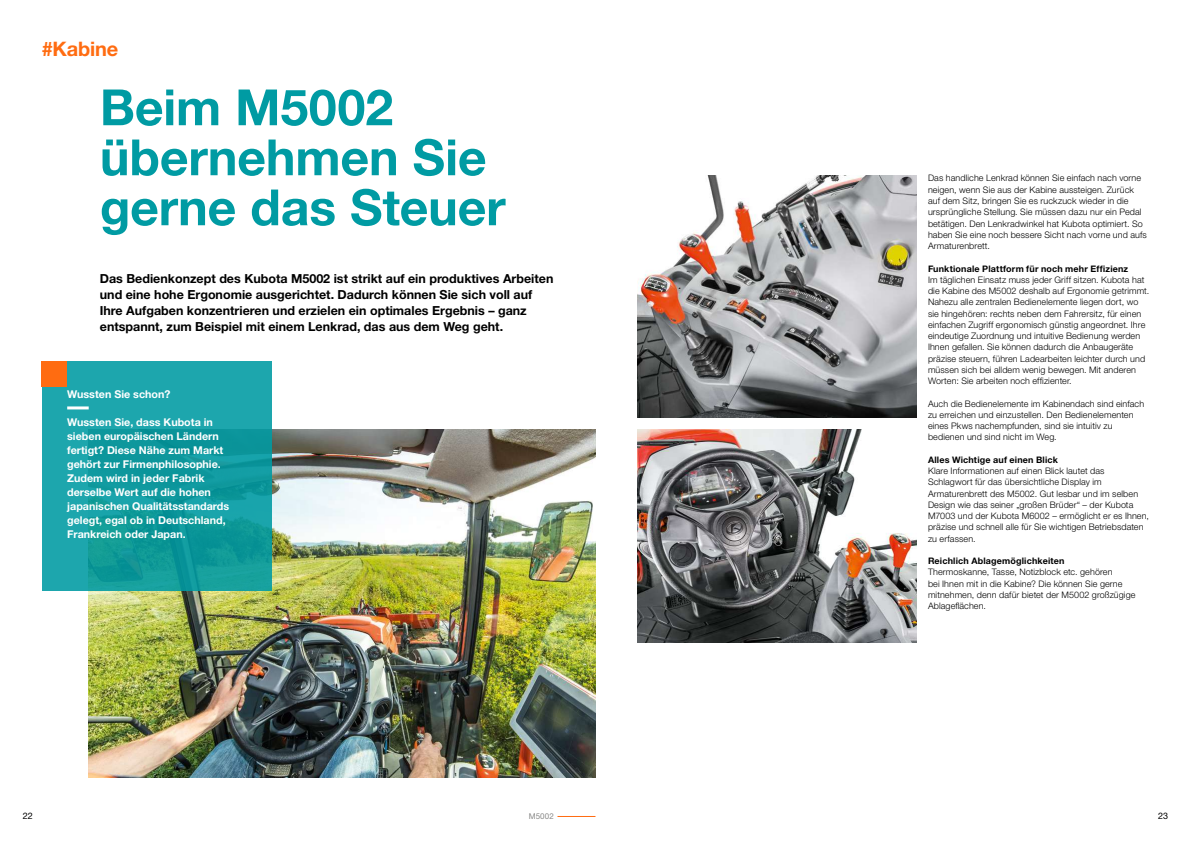
<style>
.page{position:relative;width:1191px;height:842px;background:#fff}
.page>*{position:absolute;margin:0;border:0;box-sizing:border-box;transform-origin:0 0}
.t1{font:700 50px/50px "Helvetica Neue LT Std";letter-spacing:-.005em;color:#009ba3}
.t2{font:700 20px "Helvetica Neue LT Std";letter-spacing:-.01em;color:#ff6c11}
.t3{font:700 12.5px/16px "Helvetica Neue LT Std";color:#000}
.t4{font:700 10.8px/14px "Helvetica Neue LT Std";color:#fff}
.t5{font:300 9px/11.2px "Helvetica Neue LT Pro";letter-spacing:.01em;color:#000}
.t6{font:700 9px "Helvetica Neue LT Std";letter-spacing:.02em;color:#000}
.t7{font:9px "Helvetica Neue LT Pro";color:#000}
.t8{font:8px "Helvetica Neue LT Pro";letter-spacing:.01em;color:#878786}
</style>
<div class="page">
<hr style="left:557px;top:816px;width:38px;height:1px;background:#ff6c11">
<img style="left:89px;top:429px;width:506px;height:349px">
<img style="left:637px;top:429px;width:279px;height:214px">
<img style="left:637px;top:175px;width:279px;height:243px">
<svg style="left:42px;top:361px;width:229px;height:230px;background:#159ea3"></svg>
<hr style="left:67px;top:406px;width:22px;height:3px;background:#fff">
<div style="left:42px;top:361px;width:25px;height:26px;background:#ff6c11"></div>
<h2 class="t2" style="left:42px;top:36px;width:78px">#Kabine</h2>
<h1 class="t1" style="left:100px;top:81px;width:407px">Beim M5002 übernehmen Sie gerne das Steuer</h1>
<p class="t3" style="left:100px;top:270px;width:455px">Das Bedienkonzept des Kubota M5002 ist strikt auf ein produktives Arbeiten und eine hohe Ergonomie ausgerichtet. Dadurch können Sie sich voll auf Ihre Aufgaben konzentrieren und erzielen ein optimales Ergebnis – ganz entspannt, zum Beispiel mit einem Lenkrad, das aus dem Weg geht.</p>
<p class="t4" style="left:67px;top:386px;width:105px">Wussten Sie schon?</p>
<p class="t4" style="left:67px;top:414px;width:164px">Wussten Sie, dass Kubota in sieben europäischen Ländern fertigt? Diese Nähe zum Markt gehört zur Firmenphilosophie.<br>Zudem wird in jeder Fabrik derselbe Wert auf die hohen japanischen Qualitätsstandards gelegt, egal ob in Deutschland,<br>Frankreich oder Japan.</p>
<p class="t5" style="left:928px;top:172px;width:220px">Das handliche Lenkrad können Sie einfach nach vorne neigen, wenn Sie aus der Kabine aussteigen. Zurück auf dem Sitz, bringen Sie es ruckzuck wieder in die ursprüngliche Stellung. Sie müssen dazu nur ein Pedal betätigen. Den Lenkradwinkel hat Kubota optimiert. So haben Sie eine noch bessere Sicht nach vorne und aufs Armaturenbrett.</p>
<p class="t6" style="left:928px;top:263px;width:202px">Funktionale Plattform für noch mehr Effizienz</p>
<p class="t5" style="left:928px;top:274px;width:223px">Im täglichen Einsatz muss jeder Griff sitzen. Kubota hat die Kabine des M5002 deshalb auf Ergonomie getrimmt.<br>Nahezu alle zentralen Bedienelemente liegen dort, wo sie hingehören: rechts neben dem Fahrersitz, für einen einfachen Zugriff ergonomisch günstig angeordnet. Ihre eindeutige Zuordnung und intuitive Bedienung werden Ihnen gefallen. Sie können dadurch die Anbaugeräte präzise steuern, führen Ladearbeiten leichter durch und müssen sich bei alldem wenig bewegen. Mit anderen Worten: Sie arbeiten noch effizienter.</p>
<p class="t5" style="left:928px;top:397px;width:218px">Auch die Bedienelemente im Kabinendach sind einfach zu erreichen und einzustellen. Den Bedienelementen eines Pkws nachempfunden, sind sie intuitiv zu bedienen und sind nicht im Weg.</p>
<p class="t6" style="left:928px;top:454px;width:131px">Alles Wichtige auf einen Blick</p>
<p class="t5" style="left:928px;top:465px;width:222px">Klare Informationen auf einen Blick lautet das Schlagwort für das übersichtliche Display im Armaturenbrett des M5002. Gut lesbar und im selben Design wie das seiner „großen Brüder“ – der Kubota M7003 und der Kubota M6002 – ermöglicht er es Ihnen, präzise und schnell alle für Sie wichtigen Betriebsdaten zu erfassen.</p>
<p class="t6" style="left:928px;top:555px;width:138px">Reichlich Ablagemöglichkeiten</p>
<p class="t5" style="left:928px;top:566px;width:209px">Thermoskanne, Tasse, Notizblock etc. gehören<br>bei Ihnen mit in die Kabine? Die können Sie gerne mitnehmen, denn dafür bietet der M5002 großzügige Ablageflächen.</p>
<p class="t7" style="left:23px;top:810px;width:12px">22</p>
<p class="t8" style="left:529px;top:811px;width:27px">M5002</p>
<p class="t7" style="left:1158px;top:810px;width:12px">23</p>
</div>
